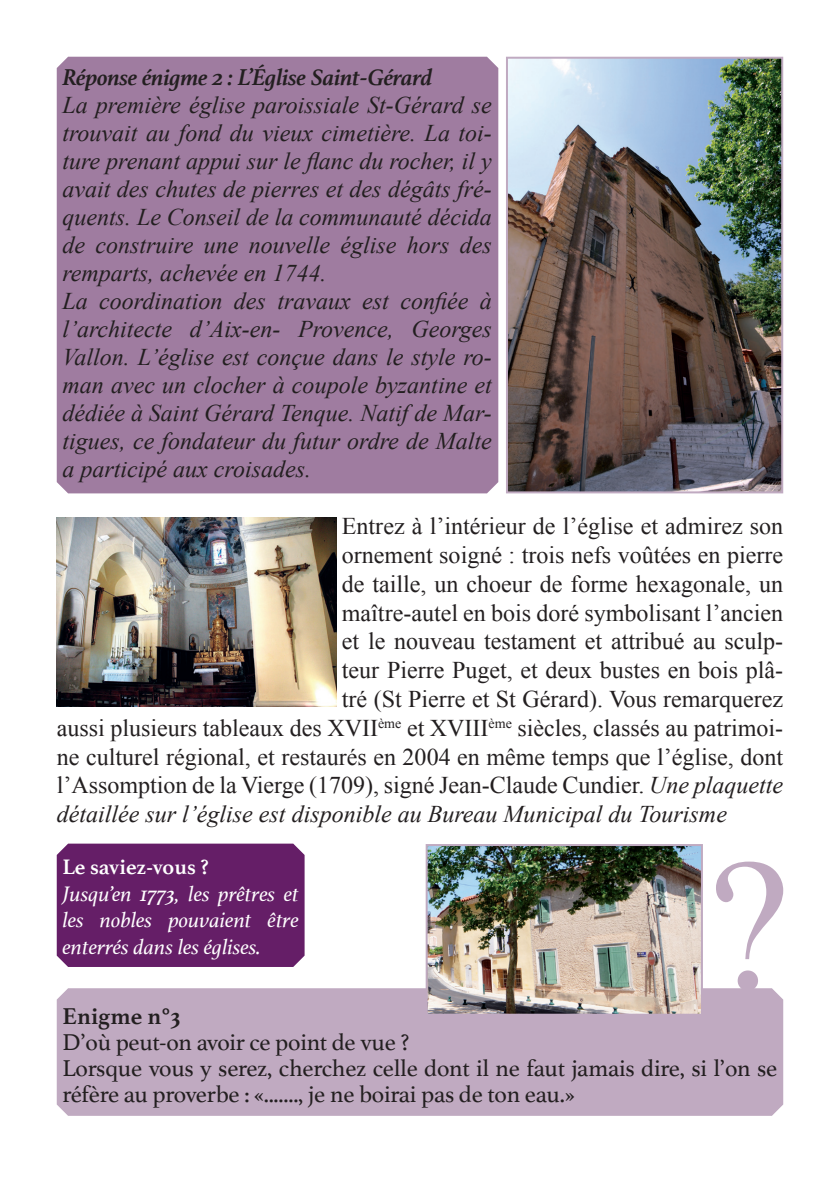
<style>
.page{position:relative;width:840px;height:1191px;background:#fff}
.page>*{position:absolute;margin:0;border:0;box-sizing:border-box;transform-origin:0 0}
.t1{font:italic 24px/28px "Times New Roman";color:#231f20}
.t2{font:24px "Times New Roman";color:#231f20}
.t3{font:24px/26px "Athelas";letter-spacing:-.01em;color:#231f20}
.t4{font:italic 700 24px "Athelas";letter-spacing:-.01em;color:#231f20}
.t5{font:700 24px "Athelas";color:#231f20}
.t6{font:italic 22px/26.4px "Athelas";color:#fff;text-align:justify}
.t7{font:700 22px "Athelas";color:#fff}
.s1{font-style:italic}
</style>
<div class="page">
<svg style="left:716px;top:861px;width:66px;height:127px"></svg>
<div style="left:57px;top:843px;width:247px;height:124px;background:#651e67"></div>
<div style="left:57px;top:57px;width:441px;height:436px;background:#9f7ca0"></div>
<div style="left:57px;top:988px;width:725px;height:127px;background:#c0aac1"></div>
<img style="left:508px;top:60px;width:271px;height:430px">
<div style="left:505px;top:57px;width:277px;height:436px;border:2px solid #c0aac1"></div>
<img style="left:428px;top:847px;width:271px;height:165px">
<div style="left:425px;top:844px;width:277px;height:171px;border:2px solid #c0aac1"></div>
<img style="left:57px;top:517px;width:279px;height:189px">
<p class="t4" style="left:62px;top:58px;width:371px">Réponse énigme 2 : L’Église Saint-Gérard</p>
<p class="t1" style="left:62px;top:90px;width:430px">La première église paroissiale St-Gérard se trouvait au fond du vieux cimetière. La toi&shy;ture prenant appui sur le flanc du rocher, il y avait des chutes de pierres et des dégâts fré&shy;quents. Le Conseil de la communauté décida de construire une nouvelle église hors des remparts, achevée en 1744.<br>La coordination des travaux est confiée à l’architecte d’Aix-en- Provence, Georges Vallon. L’église est conçue dans le style ro&shy;man avec un clocher à coupole byzantine et dédiée à Saint Gérard Tenque. Natif de Mar&shy;tigues, ce fondateur du futur ordre de Malte a participé aux croisades.</p>
<p class="t2" style="left:342px;top:510px;width:442px">Entrez à l’intérieur de l’église et admirez son</p>
<p class="t2" style="left:342px;top:539px;width:442px">ornement soigné : trois nefs voûtées en pierre</p>
<p class="t2" style="left:342px;top:567px;width:442px">de taille, un choeur de forme hexagonale, un</p>
<p class="t2" style="left:342px;top:596px;width:442px">maître-autel en bois doré symbolisant l’ancien</p>
<p class="t2" style="left:342px;top:625px;width:442px">et le nouveau testament et attribué au sculp-</p>
<p class="t2" style="left:342px;top:654px;width:442px">teur Pierre Puget, et deux bustes en bois plâ-</p>
<p class="t2" style="left:342px;top:683px;width:442px">tré (St Pierre et St Gérard). Vous remarquerez</p>
<p class="t2" style="left:57px;top:711px;width:727px">aussi plusieurs tableaux des XVII<sup>ème</sup> et XVIII<sup>ème</sup> siècles, classés au patrimoi-</p>
<p class="t2" style="left:57px;top:740px;width:727px">ne culturel régional, et restaurés en 2004 en même temps que l’église, dont</p>
<p class="t2" style="left:57px;top:769px;width:727px">l’Assomption de la Vierge (1709), signé Jean-Claude Cundier. <span class="s1">Une plaquette</span></p>
<p class="t1" style="left:57px;top:799px;width:671px">détaillée sur l’église est disponible au Bureau Municipal du Tourisme</p>
<p class="t7" style="left:62px;top:849px;width:148px">Le saviez-vous ?</p>
<p class="t6" style="left:62px;top:880px;width:238px">Jusqu’en 1773, les prêtres et les nobles pouvaient être enterrés dans les églises.</p>
<p class="t5" style="left:62px;top:996px;width:119px">Enigme n°3</p>
<p class="t3" style="left:62px;top:1028px;width:716px">D’où peut-on avoir ce point de vue ?<br>Lorsque vous y serez, cherchez celle dont il ne faut jamais dire, si l’on se réfère au proverbe : «......., je ne boirai pas de ton eau.»</p>
</div>
